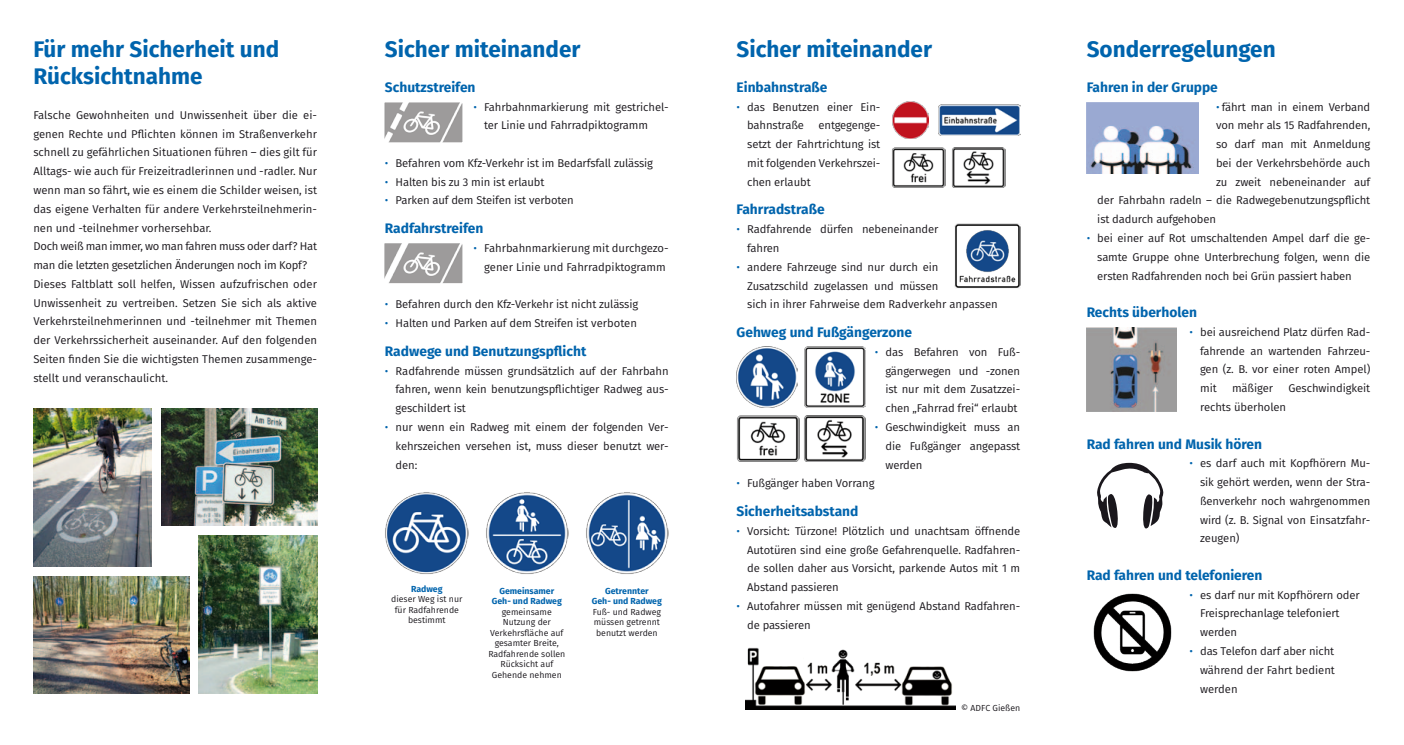
<style>
.page{position:relative;width:1404px;height:745px;background:#fff}
.page>*{position:absolute;margin:0;border:0;box-sizing:border-box;transform-origin:0 0}
.t1{font:700 22.5px/27px "Fira Sans";color:#0064ad}
.t2{font:700 13.75px "Fira Sans";color:#0064ad}
.t3{font:11.25px/18.8px "Fira Sans";letter-spacing:-.01em;color:#1a171c;text-align:justify}
.t4{font:8.75px/10.5px "Fira Sans";color:#1a171c;text-align:center}
.t5{font:700 8.75px "Fira Sans";color:#0064ad}
.s1{color:#0064ad}
</style>
<div class="page">
<img style="left:199px;top:535px;width:118px;height:158px">
<img style="left:161px;top:408px;width:156px;height:117px">
<img style="left:33px;top:576px;width:156px;height:117px">
<img style="left:33px;top:408px;width:119px;height:158px">
<svg style="left:384px;top:243px;width:79px;height:41px"></svg>
<svg style="left:384px;top:102px;width:79px;height:41px;background:#b2b0b0"></svg>
<img style="left:486px;top:492px;width:82px;height:82px">
<img style="left:586px;top:492px;width:82px;height:82px">
<img style="left:385px;top:492px;width:83px;height:82px">
<img style="left:745px;top:647px;width:210px;height:62px">
<img style="left:892px;top:102px;width:36px;height:36px">
<img style="left:938px;top:105px;width:81px;height:30px">
<img style="left:952px;top:147px;width:53px;height:40px">
<img style="left:804px;top:415px;width:61px;height:45px">
<img style="left:892px;top:147px;width:53px;height:40px">
<img style="left:737px;top:415px;width:62px;height:46px">
<img style="left:954px;top:224px;width:65px;height:64px">
<img style="left:736px;top:346px;width:61px;height:61px">
<img style="left:804px;top:346px;width:61px;height:61px">
<img style="left:1086px;top:102px;width:112px;height:72px">
<img style="left:1086px;top:327px;width:89px;height:84px">
<img style="left:1093px;top:593px;width:79px;height:79px">
<svg style="left:1097px;top:462px;width:66px;height:66px"></svg>
<p class="t1" style="left:33px;top:34px;width:247px">Für mehr Sicherheit und<br>Rücksichtnahme</p>
<p class="t3" style="left:33px;top:105px;width:285px">Falsche Gewohnheiten und Unwissenheit über die ei&shy;genen Rechte und Pflichten können im Straßenverkehr schnell zu gefährlichen Situationen führen – dies gilt für Alltags- wie auch für Freizeitradlerinnen und -radler. Nur wenn man so fährt, wie es einem die Schilder weisen, ist das eigene Verhalten für andere Verkehrsteilnehmerin&shy;nen und -teilnehmer vorhersehbar.</p>
<p class="t3" style="left:33px;top:236px;width:285px">Doch weiß man immer, wo man fahren muss oder darf? Hat man die letzten gesetzlichen Änderungen noch im Kopf?</p>
<p class="t3" style="left:33px;top:274px;width:285px">Dieses Faltblatt soll helfen, Wissen aufzufrischen oder Unwissenheit zu vertreiben. Setzen Sie sich als aktive Verkehrsteilnehmerinnen und -teilnehmer mit Themen der Verkehrssicherheit auseinander. Auf den folgenden Seiten finden Sie die wichtigsten Themen zusammenge&shy;stellt und veranschaulicht.</p>
<p class="t1" style="left:385px;top:34px;width:197px">Sicher miteinander</p>
<p class="t2" style="left:385px;top:75px;width:92px">Schutzstreifen</p>
<p class="t3" style="left:484px;top:97px;width:186px;text-indent:-11px"><span class="s1">•</span> Fahrbahnmarkierung mit gestrichel&shy;ter Linie und Fahrradpiktogramm</p>
<p class="t3" style="left:385px;top:153px;width:269px"><span class="s1">•</span> Befahren vom Kfz-Verkehr ist im Bedarfsfall zulässig</p>
<p class="t3" style="left:385px;top:172px;width:161px"><span class="s1">•</span> Halten bis zu 3 min ist erlaubt</p>
<p class="t3" style="left:385px;top:191px;width:190px"><span class="s1">•</span> Parken auf dem Steifen ist verboten</p>
<p class="t2" style="left:385px;top:217px;width:100px">Radfahrstreifen</p>
<p class="t3" style="left:473px;top:238px;width:196px;text-align:right"><span class="s1">•</span> Fahrbahnmarkierung mit durchgezo&shy;gener Linie und Fahrradpiktogramm</p>
<p class="t3" style="left:385px;top:294px;width:255px"><span class="s1">•</span> Befahren durch den Kfz-Verkehr ist nicht zulässig</p>
<p class="t3" style="left:385px;top:313px;width:253px"><span class="s1">•</span> Halten und Parken auf dem Streifen ist verboten</p>
<p class="t2" style="left:385px;top:339px;width:203px">Radwege und Benutzungspflicht</p>
<p class="t3" style="left:395px;top:361px;width:274px;text-indent:-11px"><span class="s1">•</span> Radfahrende müssen grundsätzlich auf der Fahrbahn fahren, wenn kein benutzungspflichtiger Radweg aus&shy;geschildert ist</p>
<p class="t3" style="left:395px;top:417px;width:274px;text-indent:-11px"><span class="s1">•</span> nur wenn ein Radweg mit einem der folgenden Ver&shy;kehrszeichen versehen ist, muss dieser benutzt wer&shy;den:</p>
<p class="t5" style="left:411px;top:581px;width:33px">Radweg</p>
<p class="t4" style="left:391px;top:593px;width:73px">dieser Weg ist nur für Radfahrende bestimmt</p>
<p class="t5" style="left:499px;top:582px;width:56px">Gemeinsamer</p>
<p class="t5" style="left:492px;top:593px;width:72px">Geh- und Radweg</p>
<p class="t4" style="left:502px;top:605px;width:51px">gemeinsame</p>
<p class="t4" style="left:490px;top:616px;width:75px">Nutzung der<br>Verkehrsfläche auf gesamter Breite,</p>
<p class="t4" style="left:488px;top:647px;width:79px">Radfahrende sollen<br>Rücksicht auf</p>
<p class="t4" style="left:492px;top:668px;width:71px">Gehende nehmen</p>
<p class="t5" style="left:605px;top:582px;width:45px">Getrennter</p>
<p class="t5" style="left:591px;top:593px;width:72px">Geh- und Radweg</p>
<p class="t4" style="left:592px;top:605px;width:70px;text-align:justify">Fuß- und Radweg müssen getrennt benutzt werden</p>
<p class="t1" style="left:736px;top:34px;width:197px">Sicher miteinander</p>
<p class="t2" style="left:736px;top:75px;width:92px">Einbahnstraße</p>
<p class="t3" style="left:747px;top:97px;width:135px;text-indent:-11px"><span class="s1">•</span> das Benutzen einer Ein&shy;bahnstraße</p>
<p class="t3" style="left:747px;top:116px;width:135px;text-indent:71px">entgegenge&shy;setzt der Fahrtrichtung ist mit folgenden Verkehrszei&shy;chen erlaubt</p>
<p class="t2" style="left:736px;top:198px;width:90px">Fahrradstraße</p>
<p class="t3" style="left:747px;top:219px;width:193px;text-indent:-11px"><span class="s1">•</span> Radfahrende dürfen nebeneinander fahren</p>
<p class="t3" style="left:747px;top:257px;width:252px;text-align:left;text-indent:-11px"><span class="s1">•</span> andere Fahrzeuge sind nur durch ein<br>Zusatzschild zugelassen und müssen<br>sich in ihrer Fahrweise dem Radverkehr anpassen</p>
<p class="t2" style="left:736px;top:320px;width:177px">Gehweg und Fußgängerzone</p>
<p class="t3" style="left:885px;top:342px;width:136px;text-indent:-11px"><span class="s1">•</span> das Befahren von Fuß&shy;gängerwegen und -zonen ist nur mit dem Zusatzzei&shy;chen „Fahrrad frei“ erlaubt</p>
<p class="t3" style="left:885px;top:417px;width:136px;text-indent:-11px"><span class="s1">•</span> Geschwindigkeit muss an die Fußgänger angepasst werden</p>
<p class="t3" style="left:736px;top:473px;width:139px"><span class="s1">•</span> Fußgänger haben Vorrang</p>
<p class="t2" style="left:736px;top:499px;width:123px">Sicherheitsabstand</p>
<p class="t3" style="left:747px;top:521px;width:274px;text-indent:-11px"><span class="s1">•</span> Vorsicht: Türzone! Plötzlich und unachtsam öffnende Autotüren sind eine große Gefahrenquelle. Radfahren&shy;de sollen daher aus Vorsicht, parkende Autos mit 1 m Abstand passieren</p>
<p class="t3" style="left:747px;top:596px;width:274px;text-indent:-11px"><span class="s1">•</span> Autofahrer müssen mit genügend Abstand Radfahren&shy;de passieren</p>
<p class="t4" style="left:961px;top:702px;width:61px">© ADFC Gießen</p>
<p class="t1" style="left:1086px;top:34px;width:190px">Sonderregelungen</p>
<p class="t2" style="left:1086px;top:75px;width:133px">Fahren in der Gruppe</p>
<p class="t3" style="left:1215px;top:97px;width:156px"><span class="s1">•</span> fährt man in einem Verband</p>
<p class="t3" style="left:1215px;top:116px;width:156px">von mehr als 15 Radfahrenden,</p>
<p class="t3" style="left:1215px;top:134px;width:156px">so darf man mit Anmeldung</p>
<p class="t3" style="left:1215px;top:153px;width:156px">bei der Verkehrsbehörde auch</p>
<p class="t3" style="left:1215px;top:172px;width:156px">zu zweit nebeneinander auf</p>
<p class="t3" style="left:1097px;top:191px;width:274px">der Fahrbahn radeln – die Radwegebenutzungspflicht</p>
<p class="t3" style="left:1097px;top:209px;width:120px">ist dadurch aufgehoben</p>
<p class="t3" style="left:1097px;top:228px;width:274px;text-indent:-11px"><span class="s1">•</span> bei einer auf Rot umschaltenden Ampel darf die ge&shy;samte Gruppe ohne Unterbrechung folgen, wenn die ersten Radfahrenden noch bei Grün passiert haben</p>
<p class="t2" style="left:1086px;top:300px;width:112px">Rechts überholen</p>
<p class="t3" style="left:1199px;top:322px;width:172px;text-indent:-11px"><span class="s1">•</span> bei ausreichend Platz dürfen Rad&shy;fahrende an wartenden Fahrzeu&shy;gen (z. B. vor einer roten Ampel) mit</p>
<p class="t3" style="left:1231px;top:378px;width:43px">mäßiger</p>
<p class="t3" style="left:1288px;top:378px;width:83px">Geschwindigkeit</p>
<p class="t3" style="left:1199px;top:397px;width:88px">rechts überholen</p>
<p class="t2" style="left:1086px;top:432px;width:177px">Rad fahren und Musik hören</p>
<p class="t3" style="left:1199px;top:453px;width:172px;text-indent:-11px"><span class="s1">•</span> es darf auch mit Kopfhörern Mu&shy;sik gehört werden, wenn der Stra&shy;ßenverkehr noch wahrgenommen wird (z. B. Signal von Einsatzfahr&shy;zeugen)</p>
<p class="t2" style="left:1086px;top:563px;width:177px">Rad fahren und telefonieren</p>
<p class="t3" style="left:1199px;top:584px;width:161px;text-align:left;text-indent:-11px"><span class="s1">•</span> es darf nur mit Kopfhörern oder<br>Freisprechanlage telefoniert werden</p>
<p class="t3" style="left:1199px;top:641px;width:136px;text-indent:-11px"><span class="s1">•</span> das Telefon darf aber nicht während der Fahrt bedient werden</p>
</div>
